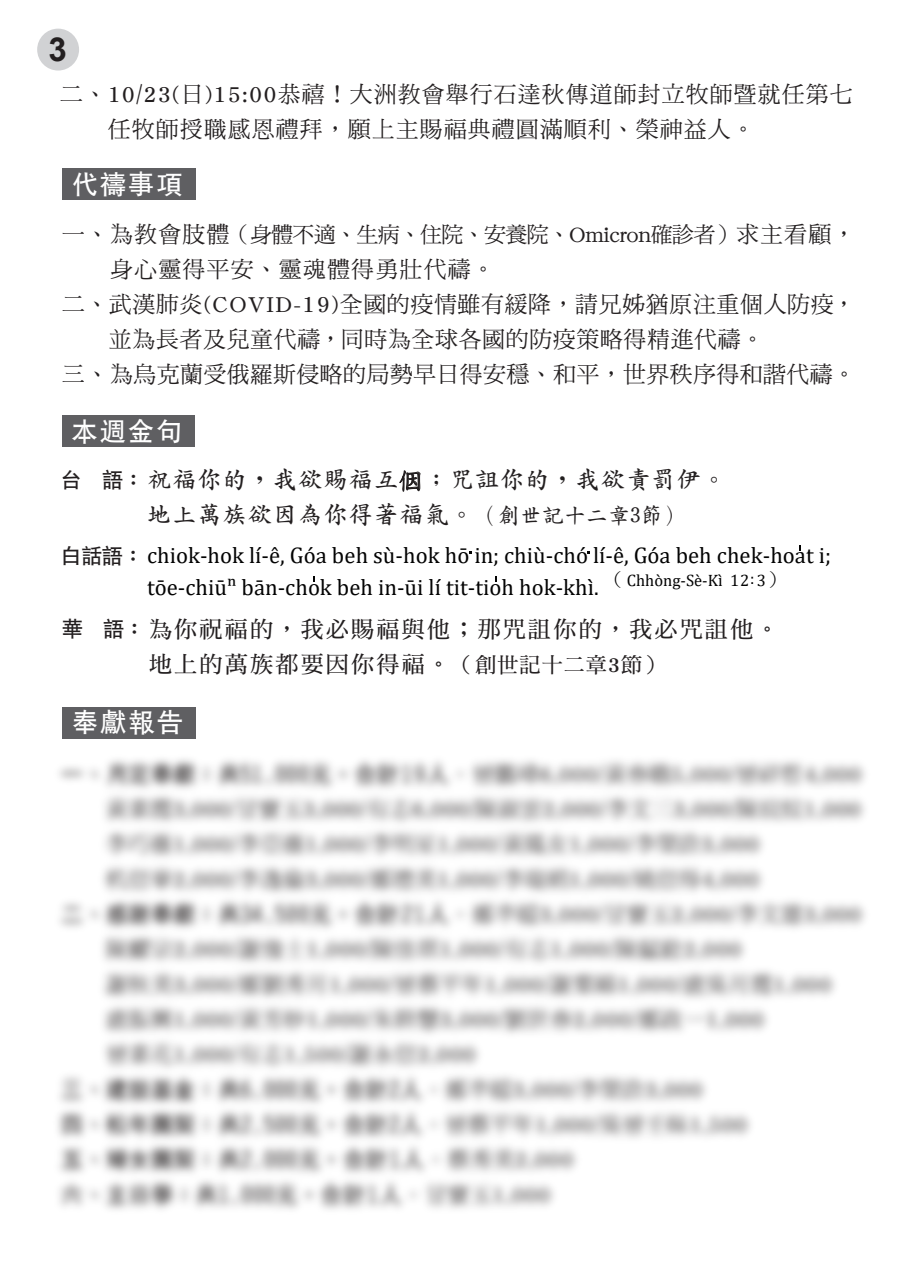
<style>
.page{position:relative;width:913px;height:1285px;background:#fff}
.page>*{position:absolute;margin:0;border:0;box-sizing:border-box;transform-origin:0 0}
.t1{font:700 33.07px "Arial";color:#231f20}
.t2{font:26.95px "DF Kai Shu SB Estd BF";color:#231f20;scale:.55 1}
.t3{font:25.72px "Heiti CSEG Medium Big 5";letter-spacing:.1em;color:#fff}
.t4{font:24.5px/35px "Stdkai EG Bold Big 5";letter-spacing:.025em;color:#231f20}
.t5{font:22.93px/35px "DF Ming Md HKP BF";letter-spacing:.025em;color:#231f20}
.t6{font:22.93px/35px "DF Ming Md HKP BF";letter-spacing:.045em;color:#231f20}
.t7{font:22.93px/35px "DF Ming Bd HKP BF";letter-spacing:.1em;color:#231f20}
.t8{font:22.75px/31.5px "Cambria";color:#030303}
.t9{font:22.05px "DF Ming Md HKP BF";letter-spacing:-.035em;color:#231f20}
.t10{font:20.65px "Heiti CSEG Medium Big 5";color:#231f20}
.t11{font:16.45px "Cambria";color:#030303}
.s1{font-size:22.93px}
.s2{font-size:22.05px}
.s3{font-size:24.15px}
.s4{font-family:"Heiti CSEG Medium Big 5";font-size:20.65px;color:#231f20}
.s5{font-family:"DF Ming Md HK BF";font-size:18.38px}
.s6{font-family:"Heiti CSEG Medium Big 5";font-size:20.65px}
.s7{font-size:21px}
</style>
<div class="page">
<div style="left:37px;top:29px;width:42px;height:42px;background:#d1d2d4;border-radius:50%"></div>
<img style="left:57px;top:707px;width:809px;height:503px">
<div style="left:62px;top:415px;width:133px;height:32px;background:#5f5f62"></div>
<svg style="left:399px;top:470px;width:21px;height:21px"></svg>
<div style="left:62px;top:169px;width:133px;height:31px;background:#5f5f62"></div>
<h1 class="t1" style="left:49px;top:26px;width:20px">3</h1>
<p class="t6" style="left:60px;top:77px;width:795px">二、10/23(日)15:00恭禧！大洲教會舉行石達秋傳道師封立牧師暨就任第七　　任牧師授職感恩禮拜，願上主賜福典禮圓滿順利、榮神益人。</p>
<p class="t3" style="left:72px;top:172px;width:112px">代禱事項</p>
<p class="t9" style="left:62px;top:223px;width:795px"><span class="s1">一、為教會肢體</span>（身體不適、生病、住院、安養院、Omicron確診者）<span class="s1">求主看顧，</span></p>
<p class="t5" style="left:62px;top:251px;width:795px">　　身心靈得平安、靈魂體得勇壯代禱。<br>二、武漢肺炎(COVID-19)全國的疫情雖有緩降，請兄姊猶原注重個人防疫，　　並為長者及兒童代禱，同時為全球各國的防疫策略得精進代禱。<br>三、為烏克蘭受俄羅斯侵略的局勢早日得安穩、和平，世界秩序得和諧代禱。</p>
<p class="t3" style="left:72px;top:418px;width:112px">本週金句</p>
<p class="t10" style="left:61px;top:470px;width:84px">台 語：</p>
<p class="t4" style="left:147px;top:463px;width:581px">祝福你的，我欲賜福互 ；咒詛你的，我欲責罰伊。地上萬族欲因為你得著福氣。<span class="s2">（創世記十二章3節）</span></p>
<p class="t2" style="left:396px;top:467px;width:71px">亻<span class="s3">因</span></p>
<p class="t8" style="left:147px;top:540px;width:685px;text-indent:-86px"><span class="s4">白話語：</span> chiok-hok lí-ê, Góa beh sù-hok hō in; chiù-chó lí-ê, Góa beh chek-hoat i; tōe-chiūⁿ bān-chok beh in-ūi lí tit-tioh hok-khì. <sup>（</sup> <sup>Chhòng-Sè-Kì</sup></p>
<p class="t11" style="left:730px;top:570px;width:56px">12:3<span class="s5">）</span></p>
<p class="t7" style="left:149px;top:612px;width:631px;text-indent:-87px"><span class="s6">華 語：</span>為你祝福的，我必賜福與他；那咒詛你的，我必咒詛他。地上的萬族都要因你得福。<span class="s7">（創世記十二章3節）</span></p>
<p class="t3" style="left:72px;top:710px;width:112px">奉獻報告</p>
</div>
